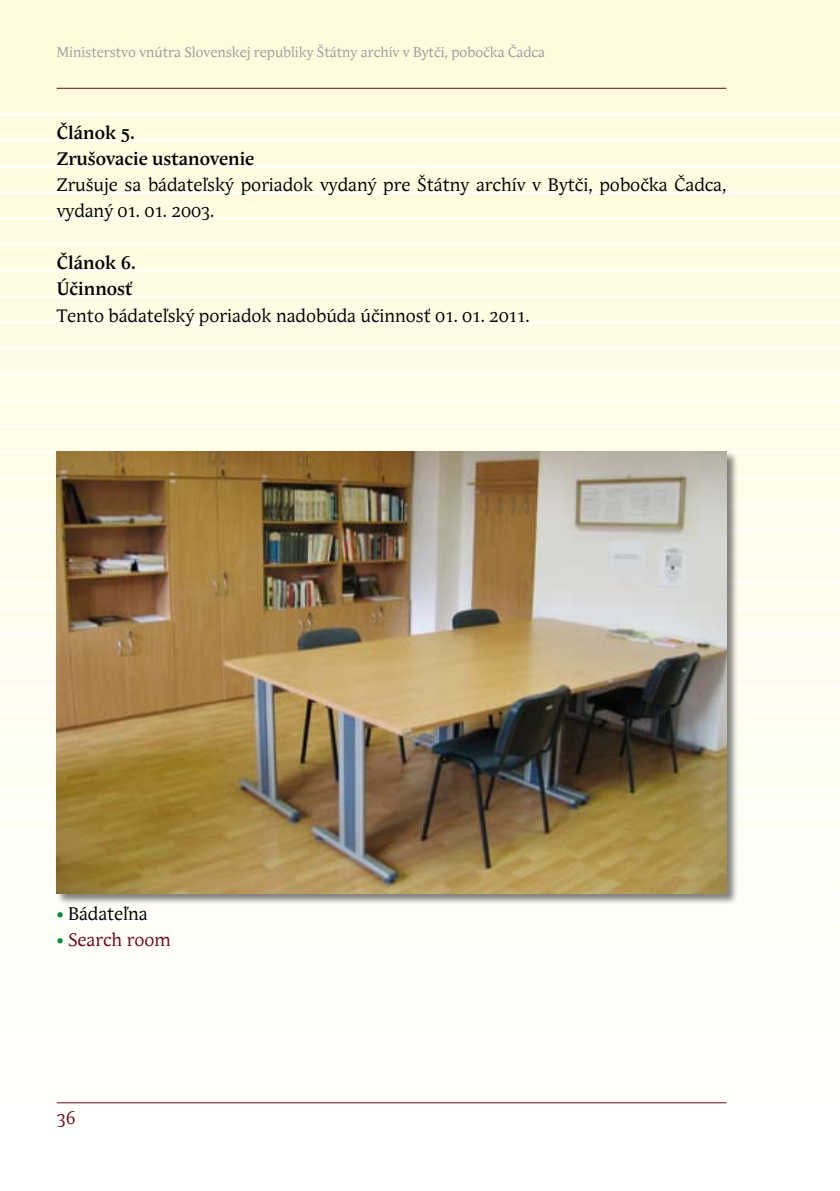
<style>
.page{position:relative;width:840px;height:1191px;background:#fff}
.page>*{position:absolute;margin:0;border:0;box-sizing:border-box;transform-origin:0 0}
.t1{font:18px/26px "Andulka";color:#000}
.t2{font:700 18px/26px "Andulka";color:#000}
.t3{font:18px "Andulka";color:#660a15}
.t4{font:14px "Andulka";color:#9c9d9f}
.s1{color:#008c36}
</style>
<div class="page">
<div style="left:0;top:0;width:839px;height:1191px;background:linear-gradient(to bottom,#fffbdb,#fff)"></div>
<hr style="left:0;top:113px;width:839px;height:2px;background:#fff">
<hr style="left:0;top:139px;width:839px;height:2px;background:#fff">
<hr style="left:0;top:165px;width:839px;height:2px;background:#fff">
<hr style="left:0;top:191px;width:839px;height:2px;background:#fff">
<hr style="left:0;top:217px;width:839px;height:2px;background:#fff">
<hr style="left:0;top:243px;width:839px;height:2px;background:#fff">
<hr style="left:0;top:269px;width:839px;height:2px;background:#fff">
<hr style="left:0;top:295px;width:839px;height:2px;background:#fff">
<hr style="left:0;top:321px;width:839px;height:2px;background:#fff">
<hr style="left:0;top:347px;width:839px;height:2px;background:#fff">
<hr style="left:0;top:373px;width:839px;height:2px;background:#fff">
<hr style="left:0;top:399px;width:839px;height:2px;background:#fff">
<hr style="left:0;top:425px;width:839px;height:2px;background:#fff">
<hr style="left:0;top:451px;width:839px;height:2px;background:#fff">
<hr style="left:0;top:477px;width:839px;height:2px;background:#fff">
<hr style="left:0;top:503px;width:839px;height:2px;background:#fff">
<hr style="left:0;top:529px;width:839px;height:2px;background:#fff">
<hr style="left:0;top:555px;width:839px;height:2px;background:#fff">
<hr style="left:0;top:581px;width:839px;height:2px;background:#fff">
<hr style="left:0;top:607px;width:839px;height:2px;background:#fff">
<hr style="left:0;top:633px;width:839px;height:2px;background:#fff">
<hr style="left:0;top:659px;width:839px;height:2px;background:#fff">
<hr style="left:0;top:685px;width:839px;height:2px;background:#fff">
<hr style="left:0;top:711px;width:839px;height:2px;background:#fff">
<hr style="left:0;top:737px;width:839px;height:2px;background:#fff">
<hr style="left:0;top:763px;width:839px;height:2px;background:#fff">
<hr style="left:0;top:789px;width:839px;height:2px;background:#fff">
<hr style="left:0;top:815px;width:839px;height:2px;background:#fff">
<hr style="left:0;top:841px;width:839px;height:2px;background:#fff">
<hr style="left:0;top:867px;width:839px;height:2px;background:#fff">
<hr style="left:0;top:893px;width:839px;height:2px;background:#fff">
<hr style="left:0;top:919px;width:839px;height:2px;background:#fff">
<hr style="left:0;top:945px;width:839px;height:2px;background:#fff">
<hr style="left:0;top:971px;width:839px;height:2px;background:#fff">
<hr style="left:0;top:997px;width:839px;height:2px;background:#fff">
<hr style="left:0;top:1023px;width:839px;height:2px;background:#fff">
<hr style="left:0;top:1049px;width:839px;height:2px;background:#fff">
<hr style="left:0;top:1075px;width:839px;height:2px;background:#fff">
<hr style="left:57px;top:88px;width:669px;height:1px;background:#660a15">
<hr style="left:57px;top:1102px;width:669px;height:1px;background:#660a15">
<svg style="left:839px;top:0;width:1px;height:815px"></svg>
<div style="left:55px;top:449px;width:684px;height:458px;background:#000;opacity:.5"></div>
<img style="left:57px;top:451px;width:669px;height:442px">
<p class="t4" style="left:57px;top:43px;width:489px">Ministerstvo vnútra Slovenskej republiky Štátny archív v Bytči, pobočka Čadca</p>
<p class="t2" style="left:57px;top:121px;width:199px">Článok 5.<br>Zrušovacie ustanovenie</p>
<p class="t1" style="left:57px;top:173px;width:670px">Zrušuje sa bádateľský poriadok vydaný pre Štátny archív v Bytči, pobočka Čadca, vydaný 01. 01. 2003.</p>
<p class="t2" style="left:57px;top:251px;width:81px">Článok 6.<br>Účinnosť</p>
<p class="t1" style="left:57px;top:303px;width:474px">Tento bádateľský poriadok nadobúda účinnosť 01. 01. 2011.</p>
<p class="t1" style="left:57px;top:901px;width:92px"><span class="s1">•</span> Bádateľna</p>
<p class="t3" style="left:57px;top:929px;width:116px"><span class="s1">•</span> Search room</p>
<p class="t3" style="left:57px;top:1107px;width:20px">36</p>
</div>
